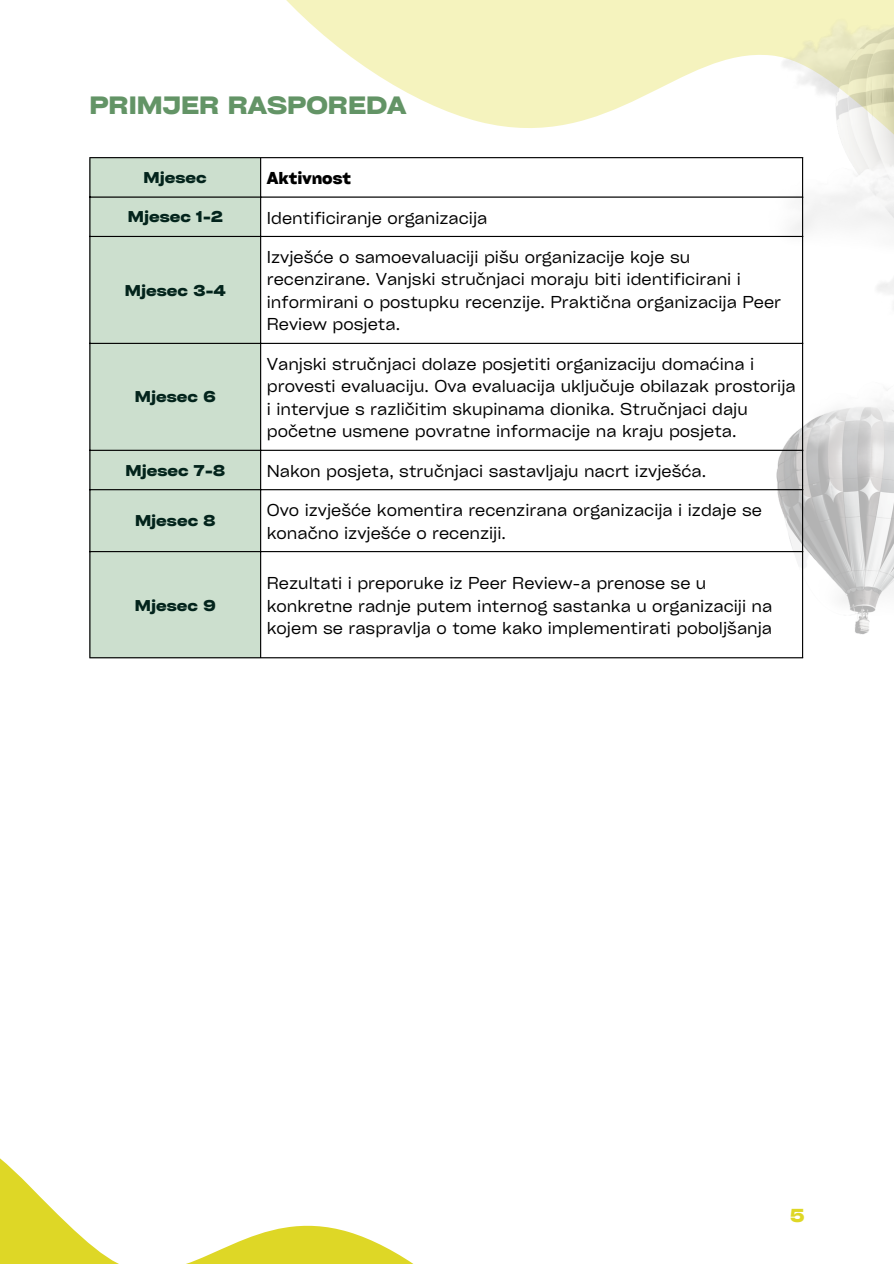
<style>
.page{position:relative;width:894px;height:1264px;background:#fff}
.page>*{position:absolute;margin:0;border:0;box-sizing:border-box;transform-origin:0 0}
.t1{font:700 expanded 24px "Cy Grotesk";color:#639466}
.t2{font:700 expanded 18px "Cy Grotesk";color:#ded726}
.t3{font:16.5px/22.5px "Cy Grotesk Key";color:#000}
.t4{font:700 16.5px "Cy Grotesk Key";color:#000}
.t5{font:700 expanded 15px "Cy Grotesk";color:#03241c}
</style>
<div class="page">
<svg style="left:261px;top:0;width:632px;height:270px"></svg>
<img style="left:775px;top:10px;width:38px;height:105px">
<img style="left:813px;top:10px;width:80px;height:284px">
<img style="left:765px;top:433px;width:128px;height:209px">
<img style="left:765px;top:156px;width:128px;height:102px">
<img style="left:795px;top:370px;width:98px;height:103px">
<svg style="left:90px;top:158px;width:170px;height:499px;fill:#ccdfce"></svg>
<hr style="left:89px;top:158px;width:1px;height:499px;background:#000">
<hr style="left:260px;top:158px;width:1px;height:499px;background:#000">
<hr style="left:801px;top:158px;width:1px;height:499px;background:#000">
<hr style="left:89px;top:157px;width:713px;height:1px;background:#000">
<hr style="left:89px;top:196px;width:713px;height:2px;background:#000">
<hr style="left:89px;top:236px;width:713px;height:1px;background:#000">
<hr style="left:89px;top:343px;width:713px;height:1px;background:#000">
<hr style="left:89px;top:450px;width:713px;height:1px;background:#000">
<hr style="left:89px;top:489px;width:713px;height:1px;background:#000">
<hr style="left:89px;top:551px;width:713px;height:1px;background:#000">
<hr style="left:89px;top:657px;width:713px;height:1px;background:#000">
<svg style="left:0;top:1158px;width:412px;height:105px"></svg>
<p class="t1" style="left:89px;top:90px;width:318px">PRIMJER RASPOREDA</p>
<h1 class="t5" style="left:144px;top:168px;width:65px">Mjesec</h1>
<p class="t4" style="left:267px;top:168px;width:86px">Aktivnost</p>
<p class="t5" style="left:128px;top:207px;width:96px">Mjesec 1-2</p>
<p class="t3" style="left:267px;top:206px;width:222px">Identificiranje organizacija</p>
<p class="t5" style="left:125px;top:280px;width:102px">Mjesec 3-4</p>
<p class="t5" style="left:135px;top:387px;width:82px">Mjesec 6</p>
<p class="t3" style="left:267px;top:245px;width:515px">Izvješće o samoevaluaciji pišu organizacije koje su recenzirane. Vanjski stručnjaci moraju biti identificirani i informirani o postupku recenzije. Praktična organizacija Peer Review posjeta.</p>
<p class="t3" style="left:267px;top:352px;width:530px">Vanjski stručnjaci dolaze posjetiti organizaciju domaćina i provesti evaluaciju. Ova evaluacija uključuje obilazak prostorija i intervjue s različitim skupinama dionika. Stručnjaci daju početne usmene povratne informacije na kraju posjeta.</p>
<p class="t5" style="left:125px;top:460px;width:101px">Mjesec 7-8</p>
<p class="t3" style="left:267px;top:459px;width:441px">Nakon posjeta, stručnjaci sastavljaju nacrt izvješća.</p>
<p class="t5" style="left:135px;top:511px;width:82px">Mjesec 8</p>
<p class="t3" style="left:267px;top:498px;width:496px">Ovo izvješće komentira recenzirana organizacija i izdaje se konačno izvješće o recenziji.</p>
<p class="t5" style="left:135px;top:595px;width:82px">Mjesec 9</p>
<p class="t3" style="left:267px;top:571px;width:507px">Rezultati i preporuke iz Peer Review-a prenose se u konkretne radnje putem internog sastanka u organizaciji na kojem se raspravlja o tome kako implementirati poboljšanja</p>
<p class="t2" style="left:789px;top:1204px;width:16px">5</p>
</div>
